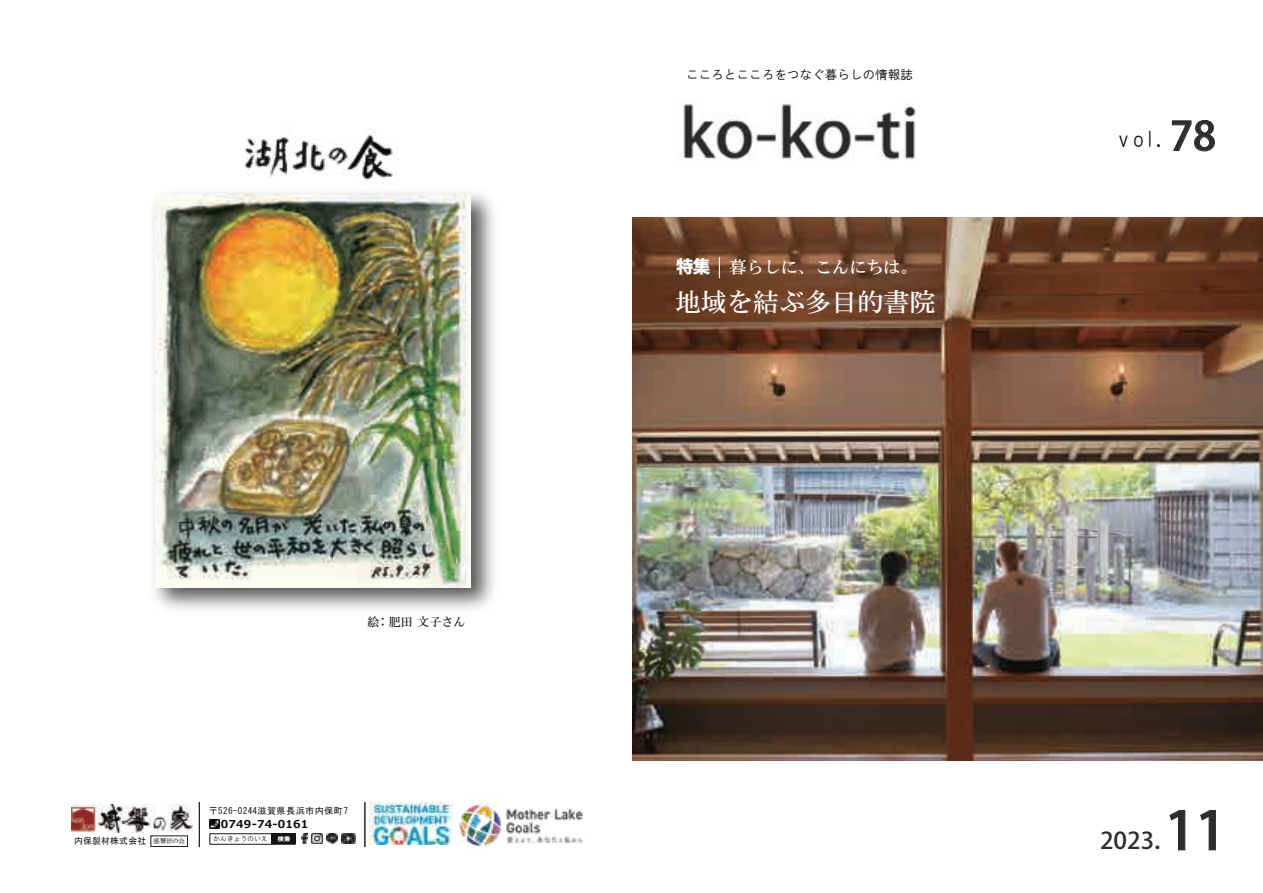
<style>
.page{position:relative;width:1263px;height:893px;background:#fff}
.page>*{position:absolute;margin:0;border:0;box-sizing:border-box;transform-origin:0 0}
.t1{font:500 52.05px "Koz Go Pro";color:#2c2d2e;scale:1.05 1}
.t2{font:25.5px "HG Mincho B";letter-spacing:.025em;color:#fff}
.t3{font:500 23.1px "Koz Go Pro";color:#2c2d2e;scale:1.05 1}
.t4{font:21px "HGS Gothic M";color:#090505}
.t5{font:17.55px "Hiragino Kaku W8 90 ms RKSJ H";color:#fff}
.t6{font:16.95px "HG Mincho B";letter-spacing:.01em;color:#fff}
.t7{font:12.6px "HGS Gothic M";letter-spacing:-.005em;color:#090505}
.t8{font:12px "HGS Mincho B";letter-spacing:.01em;color:#231f20}
.t9{font:700 10.95px "Meiryo UI";letter-spacing:.02em;color:#080707}
.t10{font:9.15px "MS Gothic";letter-spacing:.035em;color:#231f20}
.t11{font:8.85px "MS Gothic";letter-spacing:.015em;color:#231f20}
.t12{font:6.9px "HG Gothic M";letter-spacing:-.025em;color:#151413}
.t13{font:6.3px "HGP Mincho B";letter-spacing:.01em;color:#231f20}
.t14{font:6px "HGP Soei Kakugothic UB";color:#fff}
.s1{font-family:"Koz Go Pro";font-weight:500;font-size:39px;color:#2c2d2e}
</style>
<div class="page">
<img style="left:632px;top:217px;width:631px;height:544px">
<div style="left:210px;top:833px;width:85px;height:11px;border:1px solid #181917"></div>
<svg style="left:301px;top:833px;width:36px;height:11px"></svg>
<div style="left:151px;top:836px;width:37px;height:11px;border:1px solid #181917"></div>
<div style="left:272px;top:834px;width:24px;height:10px;background:#151413"></div>
<svg style="left:210px;top:820px;width:9px;height:8px"></svg>
<hr style="left:199px;top:802px;width:1px;height:45px;background:#231f20">
<img style="left:341px;top:833px;width:14px;height:10px">
<img style="left:71px;top:805px;width:121px;height:28px">
<hr style="left:364px;top:802px;width:1px;height:45px;background:#231f20">
<svg style="left:1169px;top:810px;width:17px;height:41px"></svg>
<svg style="left:1200px;top:810px;width:16px;height:41px"></svg>
<img style="left:683px;top:104px;width:233px;height:57px">
<svg style="left:1171px;top:120px;width:44px;height:32px"></svg>
<img style="left:245px;top:132px;width:148px;height:49px">
<svg style="left:719px;top:257px;width:1px;height:21px"></svg>
<img style="left:369px;top:803px;width:83px;height:42px">
<img style="left:457px;top:800px;width:126px;height:46px">
<img style="left:154px;top:192px;width:340px;height:418px">
<img style="left:155px;top:194px;width:316px;height:393px">
<h3 class="t8" style="left:368px;top:615px;width:100px">絵：肥田 文子さん</h3>
<h3 class="t7" style="left:686px;top:68px;width:228px">こころとこころをつなぐ暮らしの情報誌</h3>
<h3 class="t5" style="left:676px;top:257px;width:36px">特集</h3>
<h2 class="t2" style="left:675px;top:289px;width:262px">地域を結ぶ多目的書院</h2>
<h3 class="t6" style="left:730px;top:258px;width:189px">暮らしに、こんにちは。</h3>
<h3 class="t4" style="left:1118px;top:129px;width:99px">vol．<span class="s1">78</span></h3>
<p class="t10" style="left:209px;top:806px;width:150px">〒526-0244滋賀県長浜市内保町7　</p>
<p class="t9" style="left:221px;top:818px;width:89px">0749-74-0161</p>
<p class="t11" style="left:74px;top:837px;width:74px">内保製材株式会社</p>
<h3 class="t3" style="left:1100px;top:826px;width:76px">2023．</h3>
<p class="t13" style="left:154px;top:838px;width:33px">感響匠の会</p>
<p class="t12" style="left:213px;top:835px;width:56px">かんきょうのいえ</p>
<p class="t14" style="left:278px;top:836px;width:14px">検索</p>
<h1 class="t1" style="left:1165px;top:797px;width:60px">11</h1>
</div>
